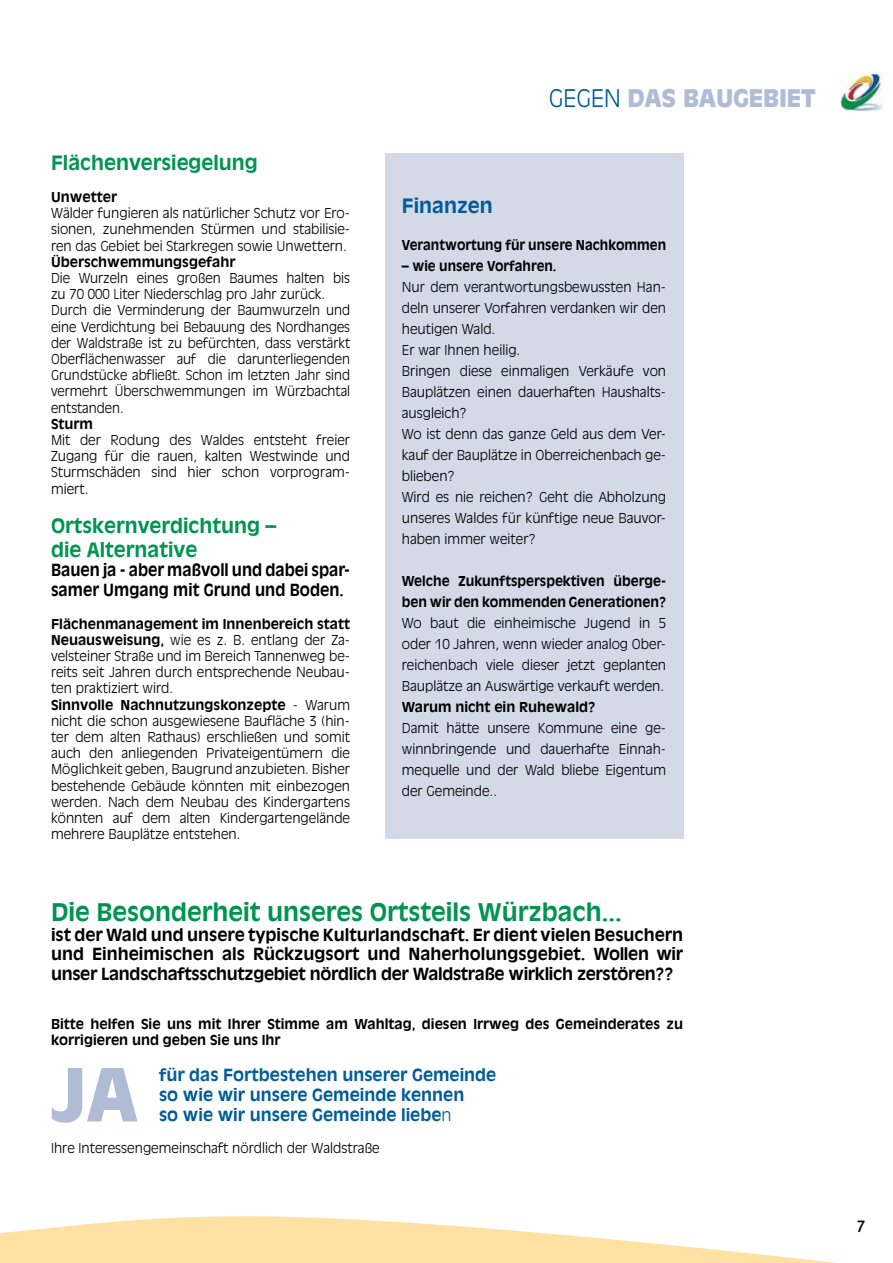
<style>
.page{position:relative;width:893px;height:1263px;background:#fff}
.page>*{position:absolute;margin:0;border:0;box-sizing:border-box;transform-origin:0 0}
.t1{font:900 72px "Antique Olive";color:#b0bbd6}
.t2{font:700 24px "Antique Olive";color:#009450}
.t3{font:900 24px "Antique Olive";letter-spacing:-.01em;color:#b0bbd6}
.t4{font:700 19.5px/23.4px "Antique Olive";color:#009450}
.t5{font:700 19.5px "Antique Olive";color:#005b99}
.t6{font:700 16.5px/19.8px "Antique Olive";color:#000;text-align:justify}
.t7{font:700 16.5px/19.8px "Antique Olive";color:#005b99}
.t8{font:700 16.5px/19.8px "Antique Olive";color:#000;scale:.92 1}
.t9{font:500 16.5px "Meta Plus";color:#000}
.t10{font:300 13.5px/16.2px "Antique Olive";color:#000;text-align:justify}
.t11{font:700 13.5px/16.2px "Antique Olive";color:#000}
.t12{font:700 13.5px/21px "Antique Olive";color:#000;scale:.96 1}
.t13{font:700 13.5px "Antique Olive";color:#000;scale:.94 1}
.s1{font-weight:700}
.s2{font-weight:300;color:#005b99}
.s3{font-weight:300}
</style>
<div class="page">
<svg style="left:0;top:1216px;width:836px;height:47px;fill:#ffe1a4"></svg>
<svg style="left:840px;top:72px;width:40px;height:40px"></svg>
<img style="left:840px;top:73px;width:43px;height:38px">
<div style="left:385px;top:153px;width:298px;height:686px;background:#d4d9e8"></div>
<h3 class="t4" style="left:51px;top:150px;width:208px">Flächenversiegelung</h3>
<p class="t11" style="left:51px;top:188px;width:67px">Unwetter</p>
<p class="t10" style="left:51px;top:205px;width:301px">Wälder fungieren als natürlicher Schutz vor Ero&shy;sionen, zunehmenden Stürmen und stabilisie&shy;ren das Gebiet bei Starkregen sowie Unwettern.</p>
<p class="t11" style="left:51px;top:253px;width:186px">Überschwemmungsgefahr</p>
<p class="t10" style="left:51px;top:269px;width:301px;text-align:left">Die Wurzeln eines großen Baumes halten bis zu 70 000 Liter Niederschlag pro Jahr zurück.<br>Durch die Verminderung der Baumwurzeln und eine Verdichtung bei Bebauung des Nordhanges der Waldstraße ist zu befürchten, dass verstärkt Oberflächenwasser auf die darunterliegenden Grundstücke abfließt. Schon im letzten Jahr sind vermehrt Überschwemmungen im Würzbachtal entstanden.</p>
<p class="t11" style="left:51px;top:415px;width:43px">Sturm</p>
<p class="t10" style="left:51px;top:431px;width:301px">Mit der Rodung des Waldes entsteht freier Zugang für die rauen, kalten Westwinde und Sturmschäden sind hier schon vorprogram&shy;miert.</p>
<h3 class="t4" style="left:51px;top:513px;width:227px">Ortskernverdichtung – die Alternative</h3>
<p class="t8" style="left:51px;top:560px;width:327px">Bauen ja - aber maßvoll und dabei spar&shy;samer Umgang mit Grund und Boden.</p>
<p class="t10" style="left:51px;top:615px;width:301px;text-align:left"><span class="s1">Flächenmanagement im Innenbereich statt Neuausweisung,</span> wie es z. B. entlang der Za&shy;velsteiner Straße und im Bereich Tannenweg be&shy;reits seit Jahren durch entsprechende Neubau&shy;ten praktiziert wird.<br><span class="s1">Sinnvolle Nachnutzungskonzepte</span> - Warum nicht die schon ausgewiesene Baufläche 3 (hin&shy;ter dem alten Rathaus) erschließen und somit auch den anliegenden Privateigentümern die Möglichkeit geben, Baugrund anzubieten. Bisher bestehende Gebäude könnten mit einbezogen werden. Nach dem Neubau des Kindergartens könnten auf dem alten Kindergartengelände mehrere Bauplätze entstehen.</p>
<h2 class="t3" style="left:549px;top:84px;width:269px"><span class="s2">GEGEN</span> DAS BAUGEBIET</h2>
<h3 class="t5" style="left:402px;top:193px;width:93px">Finanzen</h3>
<p class="t13" style="left:402px;top:236px;width:283px">Verantwortung für unsere Nachkommen</p>
<p class="t13" style="left:402px;top:257px;width:166px">– wie unsere Vorfahren.</p>
<p class="t10" style="left:402px;top:276px;width:266px;line-height:21px;text-align:left">Nur dem verantwortungsbewussten Han&shy;deln unserer Vorfahren verdanken wir den heutigen Wald.<br>Er war Ihnen heilig.<br>Bringen diese einmaligen Verkäufe von<br>Bauplätzen einen dauerhaften Haushalts&shy;ausgleich?<br>Wo ist denn das ganze Geld aus dem Ver&shy;kauf der Bauplätze in Oberreichenbach ge&shy;blieben?<br>Wird es nie reichen? Geht die Abholzung unseres Waldes für künftige neue Bauvor&shy;haben immer weiter?</p>
<p class="t12" style="left:402px;top:570px;width:277px">Welche Zukunftsperspektiven überge&shy;ben wir den kommenden Generationen?</p>
<p class="t10" style="left:402px;top:612px;width:266px;line-height:21px">Wo baut die einheimische Jugend in 5 oder 10 Jahren, wenn wieder analog Ober&shy;reichenbach viele dieser jetzt geplanten Bauplätze an Auswärtige verkauft werden.</p>
<p class="t11" style="left:402px;top:698px;width:195px">Warum nicht ein Ruhewald?</p>
<p class="t10" style="left:402px;top:717px;width:266px;line-height:21px">Damit hätte unsere Kommune eine ge&shy;winnbringende und dauerhafte Einnah&shy;mequelle und der Wald bliebe Eigentum der Gemeinde..</p>
<h2 class="t2" style="left:51px;top:897px;width:572px">Die Besonderheit unseres Ortsteils Würzbach...</h2>
<p class="t6" style="left:51px;top:924px;width:634px">ist der Wald und unsere typische Kulturlandschaft. Er dient vielen Besuchern und Einheimischen als Rückzugsort und Naherholungsgebiet. Wollen wir unser Landschaftsschutzgebiet nördlich der Waldstraße wirklich zerstören??</p>
<p class="t11" style="left:51px;top:1015px;width:634px">Bitte helfen Sie uns mit Ihrer Stimme am Wahltag, diesen Irrweg des Gemeinderates zu korrigieren und geben Sie uns Ihr</p>
<p class="t7" style="left:159px;top:1064px;width:339px">für das Fortbestehen unserer Gemeinde so wie wir unsere Gemeinde kennen<br>so wie wir unsere Gemeinde liebe<span class="s3">n</span></p>
<p class="t10" style="left:51px;top:1139px;width:330px">Ihre Interessengemeinschaft nördlich der Waldstraße</p>
<h1 class="t1" style="left:51px;top:1052px;width:89px">JA</h1>
<p class="t9" style="left:857px;top:1214px;width:10px">7</p>
</div>
